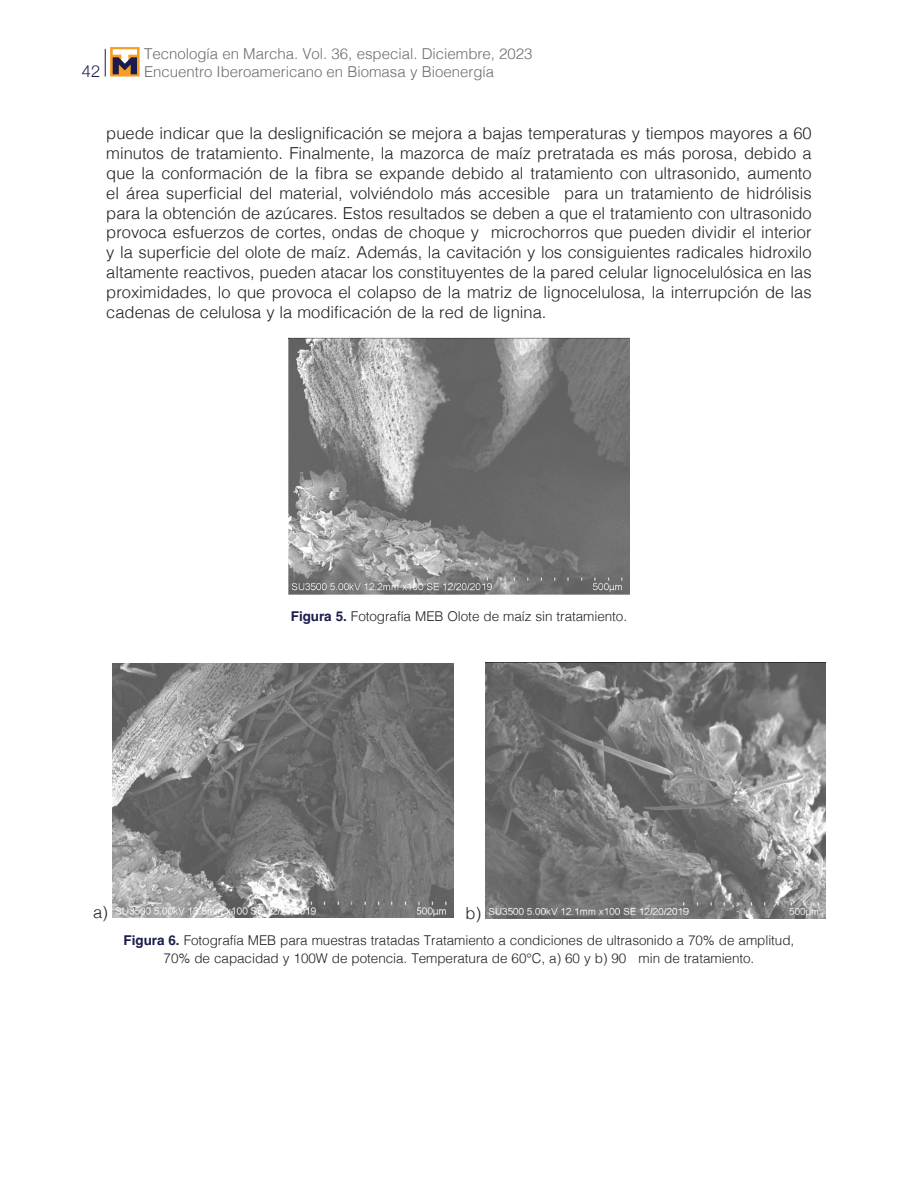
<style>
.page{position:relative;width:918px;height:1188px;background:#fff}
.page>*{position:absolute;margin:0;border:0;box-sizing:border-box;transform-origin:0 0}
.t1{font:300 16.5px/19.8px "Helvetica";color:#231f20;text-align:justify}
.t2{font:300 16.5px "Helvetica Neue";color:#1a1c4c}
.t3{font:300 15px "Helvetica";color:#6c6d70}
.t4{font:300 13.5px/18px "Helvetica";letter-spacing:-.005em;color:#231f20;text-align:center}
.s1{font-weight:700;color:#1a1c4c}
</style>
<div class="page">
<svg style="left:105px;top:49px;width:1px;height:28px"></svg>
<svg style="left:110px;top:47px;width:30px;height:30px"></svg>
<svg style="left:113px;top:49px;width:24px;height:25px"></svg>
<img style="left:289px;top:338px;width:340px;height:257px">
<img style="left:113px;top:664px;width:340px;height:254px">
<img style="left:485px;top:663px;width:340px;height:256px">
<p class="t3" style="left:144px;top:40px;width:390px">Tecnología en Marcha. Vol. 36, especial. Diciembre, 2023</p>
<p class="t2" style="left:82px;top:57px;width:20px">42</p>
<p class="t3" style="left:144px;top:58px;width:352px">Encuentro Iberoamericano en Biomasa y Bioenergía</p>
<p class="t1" style="left:106px;top:122px;width:707px">puede indicar que la deslignificación se mejora a bajas temperaturas y tiempos mayores a 60 minutos de tratamiento. Finalmente, la mazorca de maíz pretratada es más porosa, debido a que la conformación de la fibra se expande debido al tratamiento con ultrasonido, aumento el área superficial del material, volviéndolo más accesible para un tratamiento de hidrólisis para la obtención de azúcares. Estos resultados se deben a que el tratamiento con ultrasonido provoca esfuerzos de cortes, ondas de choque y microchorros que pueden dividir el interior y la superficie del olote de maíz. Además, la cavitación y los consiguientes radicales hidroxilo altamente reactivos, pueden atacar los constituyentes de la pared celular lignocelulósica en las proximidades, lo que provoca el colapso de la matriz de lignocelulosa, la interrupción de las cadenas de celulosa y la modificación de la red de lignina.</p>
<p class="t4" style="left:291px;top:606px;width:338px"><span class="s1">Figura 5.</span> Fotografía MEB Olote de maíz sin tratamiento.</p>
<p class="t1" style="left:93px;top:901px;width:16px">a)</p>
<p class="t1" style="left:466px;top:902px;width:17px">b)</p>
<p class="t4" style="left:124px;top:930px;width:672px"><span class="s1">Figura 6.</span> Fotografía MEB para muestras tratadas Tratamiento a condiciones de ultrasonido a 70% de amplitud,<br>70% de capacidad y 100W de potencia. Temperatura de 60°C, a) 60 y b) 90 min de tratamiento.</p>
</div>
